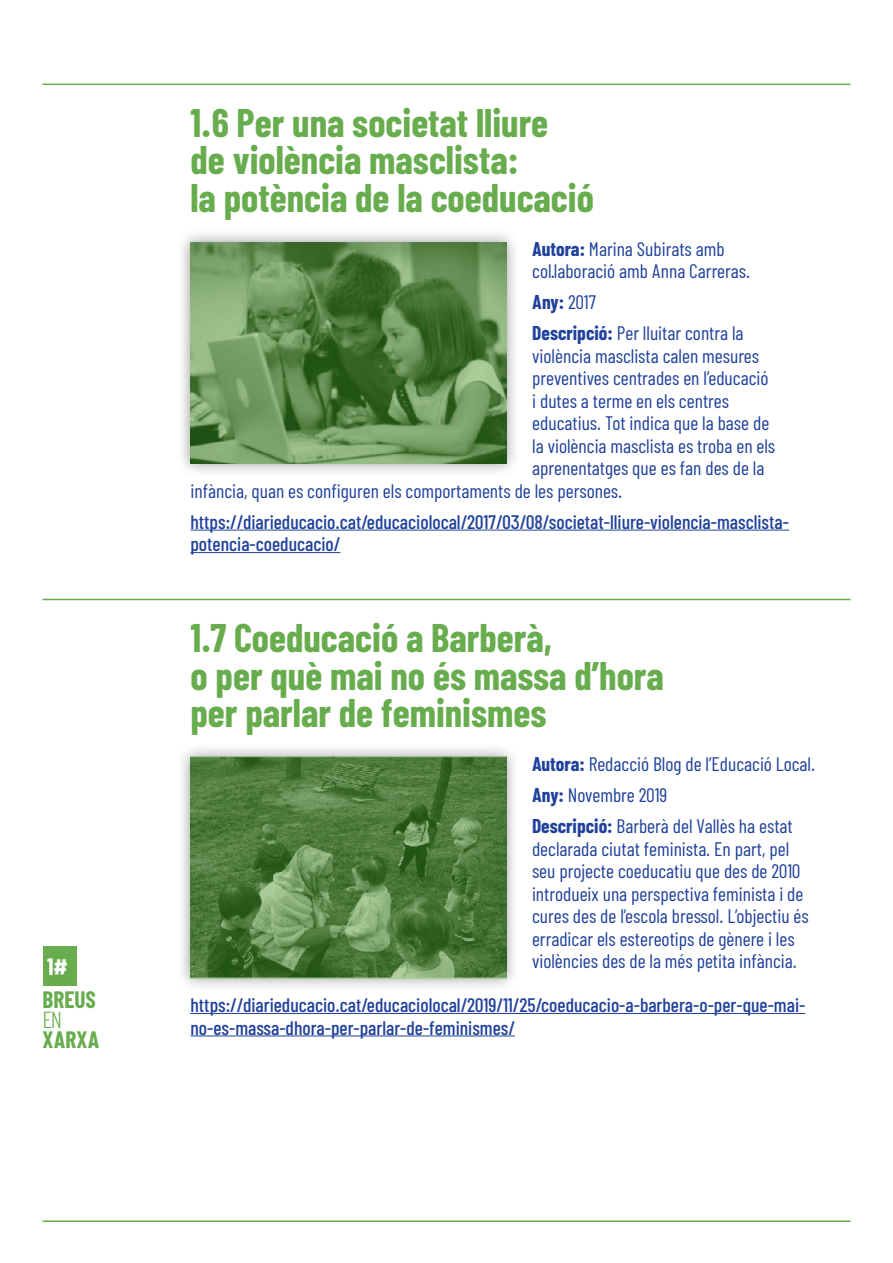
<style>
.page{position:relative;width:893px;height:1263px;background:#fff}
.page>*{position:absolute;margin:0;border:0;box-sizing:border-box;transform-origin:0 0}
.t1{font:700 39px/37.5px "Barlow Condensed";color:#67ac4d}
.t2{font:700 23.25px "Barlow Condensed";color:#67ac4d}
.t3{font:700 23.25px "Barlow Condensed";color:#fff}
.t4{font:300 23.25px "Barlow Condensed";color:#67ac4d}
.t5{font:19.5px/22.5px "Barlow Condensed";color:#20419b}
.t6{font:500 19.5px/22.5px "Barlow Condensed";color:#20419b}
.s1{font-weight:700}
</style>
<div class="page">
<hr style="left:43px;top:84px;width:807px;height:1px;background:#67ac4d">
<hr style="left:43px;top:1220px;width:807px;height:2px;background:#67ac4d">
<div style="left:43px;top:946px;width:33px;height:40px;background:#67ac4d"></div>
<hr style="left:190px;top:530px;width:599px;height:1px;background:#20419b">
<hr style="left:190px;top:552px;width:150px;height:1px;background:#20419b">
<hr style="left:190px;top:1013px;width:615px;height:1px;background:#20419b">
<hr style="left:190px;top:1035px;width:325px;height:1px;background:#20419b">
<hr style="left:43px;top:599px;width:807px;height:1px;background:#67ac4d">
<div style="left:177px;top:228px;width:344px;height:249px;background:#000;opacity:.4"></div>
<img style="left:190px;top:242px;width:317px;height:221px">
<div style="left:177px;top:743px;width:343px;height:249px;background:#000;opacity:.4"></div>
<img style="left:190px;top:757px;width:316px;height:221px">
<p class="t3" style="left:47px;top:952px;width:22px">1#</p>
<p class="t2" style="left:43px;top:985px;width:55px">BREUS</p>
<p class="t4" style="left:43px;top:1009px;width:21px">EN</p>
<p class="t2" style="left:43px;top:1025px;width:58px">XARXA</p>
<h1 class="t1" style="left:190px;top:103px;width:405px">1.6 Per una societat lliure<br>de violència masclista:<br>la potència de la coeducació</h1>
<p class="t5" style="left:532px;top:237px;width:220px"><span class="s1">Autora:</span> Marina Subirats amb col·laboració amb Anna Carreras.</p>
<p class="t5" style="left:532px;top:286px;width:213px;line-height:31px"><span class="s1">Any:</span> 2017<br><span class="s1">Descripció:</span> Per lluitar contra la</p>
<p class="t5" style="left:532px;top:344px;width:228px">violència masclista calen mesures</p>
<p class="t5" style="left:532px;top:366px;width:238px">preventives centrades en l’educació</p>
<p class="t5" style="left:532px;top:389px;width:198px">i dutes a terme en els centres</p>
<p class="t5" style="left:532px;top:411px;width:239px">educatius. Tot indica que la base de</p>
<p class="t5" style="left:532px;top:434px;width:244px">la violència masclista es troba en els</p>
<p class="t5" style="left:532px;top:456px;width:234px">aprenentatges que es fan des de la</p>
<p class="t5" style="left:190px;top:479px;width:433px">infància, quan es configuren els comportaments de les persones.</p>
<p class="t6" style="left:190px;top:510px;width:600px">https://diarieducacio.cat/educaciolocal/2017/03/08/societat-lliure-violencia-masclista&shy;potencia-coeducacio/</p>
<h1 class="t1" style="left:190px;top:619px;width:475px">1.7 Coeducació a Barberà,<br>o per què mai no és massa d’hora per parlar de feminismes</h1>
<p class="t5" style="left:532px;top:748px;width:285px;line-height:31px"><span class="s1">Autora:</span> Redacció Blog de l’Educació Local.<br><span class="s1">Any:</span> Novembre 2019<br><span class="s1">Descripció:</span> Barberà del Vallès ha estat</p>
<p class="t5" style="left:532px;top:837px;width:278px">declarada ciutat feminista. En part, pel seu projecte coeducatiu que des de 2010 introdueix una perspectiva feminista i de cures des de l’escola bressol. L’objectiu és erradicar els estereotips de gènere i les violències des de la més petita infància.</p>
<p class="t6" style="left:190px;top:993px;width:616px">https://diarieducacio.cat/educaciolocal/2019/11/25/coeducacio-a-barbera-o-per-que-mai&shy;no-es-massa-dhora-per-parlar-de-feminismes/</p>
</div>
